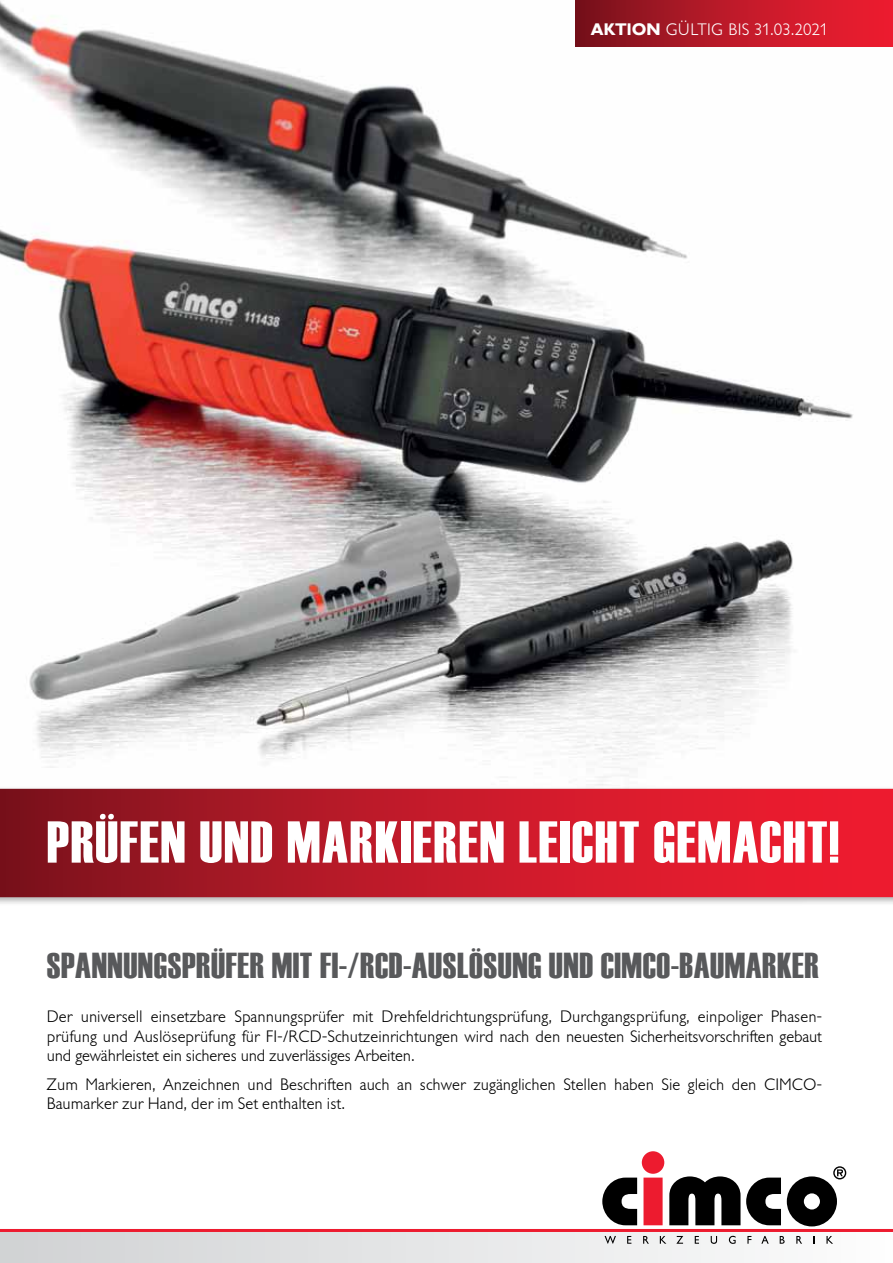
<style>
.page{position:relative;width:893px;height:1263px;background:#fff}
.page>*{position:absolute;margin:0;border:0;box-sizing:border-box;transform-origin:0 0}
.t1{font:58.95px "Haettenschweiler";letter-spacing:.025em;color:#fff}
.t2{font:36px "Haettenschweiler";letter-spacing:.015em;color:#58595b}
.t3{font:300 16.5px/19.8px "Gill Sans BQ";color:#000;text-align:justify}
.t4{font:300 16.5px "Gill Sans BQ";letter-spacing:.01em;color:#fff}
.s1{font-weight:700}
</style>
<div class="page">
<img style="left:0;top:1px;width:893px;height:785px">
<div style="left:0;top:786px;width:893px;height:120px;background:#000;opacity:.3"></div>
<div style="left:0;top:789px;width:893px;height:108px;background:linear-gradient(to right,#83141f,#fc1e32)"></div>
<div style="left:0;top:1230px;width:893px;height:33px;background:linear-gradient(to right,#d1d2d4,#fcfcfc)"></div>
<hr style="left:0;top:1229px;width:893px;height:3px;background:#ed1b2f">
<svg style="left:602px;top:1151px;width:138px;height:74px"></svg>
<svg style="left:746px;top:1177px;width:35px;height:48px"></svg>
<svg style="left:604px;top:1236px;width:12px;height:8px"></svg>
<svg style="left:627px;top:1236px;width:4px;height:8px"></svg>
<svg style="left:643px;top:1236px;width:6px;height:8px"></svg>
<svg style="left:660px;top:1236px;width:6px;height:8px"></svg>
<svg style="left:676px;top:1236px;width:7px;height:8px"></svg>
<svg style="left:695px;top:1236px;width:4px;height:8px"></svg>
<svg style="left:711px;top:1236px;width:6px;height:8px"></svg>
<svg style="left:729px;top:1236px;width:7px;height:8px"></svg>
<svg style="left:747px;top:1236px;width:4px;height:8px"></svg>
<svg style="left:761px;top:1236px;width:8px;height:8px"></svg>
<svg style="left:780px;top:1236px;width:5px;height:8px"></svg>
<svg style="left:796px;top:1236px;width:6px;height:8px"></svg>
<svg style="left:826px;top:1236px;width:7px;height:8px"></svg>
<svg style="left:787px;top:1166px;width:59px;height:60px"></svg>
<div style="left:575px;top:0;width:318px;height:46px;background:linear-gradient(to right,#7b131d,#f71e32)"></div>
<p class="t4" style="left:591px;top:20px;width:239px"><span class="s1">Aktion</span> gültig bis 31.03.2021</p>
<h1 class="t1" style="left:47px;top:802px;width:794px">PRÜFEN UND MARKIEREN LEICHT GEMACHT!</h1>
<h2 class="t2" style="left:47px;top:941px;width:774px">SPANNUNGSPRÜFER MIT FI-/RCD-AUSLÖSUNG UND CIMCO-BAUMARKER</h2>
<p class="t3" style="left:47px;top:1006px;width:777px">Der universell einsetzbare Spannungsprüfer mit Drehfeldrichtungsprüfung, Durchgangsprüfung, einpoliger Phasen&shy;prüfung und Auslöseprüfung für FI -/RCD-Schutzeinrichtungen wird nach den neuesten Sicherheitsvorschriften gebaut und gewährleistet ein sicheres und zuverlässiges Arbeiten.</p>
<p class="t3" style="left:47px;top:1074px;width:777px">Zum Markieren, Anzeichnen und Beschriften auch an schwer zugänglichen Stellen haben Sie gleich den CI MCO-<br>Baumarker zur Hand, der im Set enthalten ist.</p>
</div>
